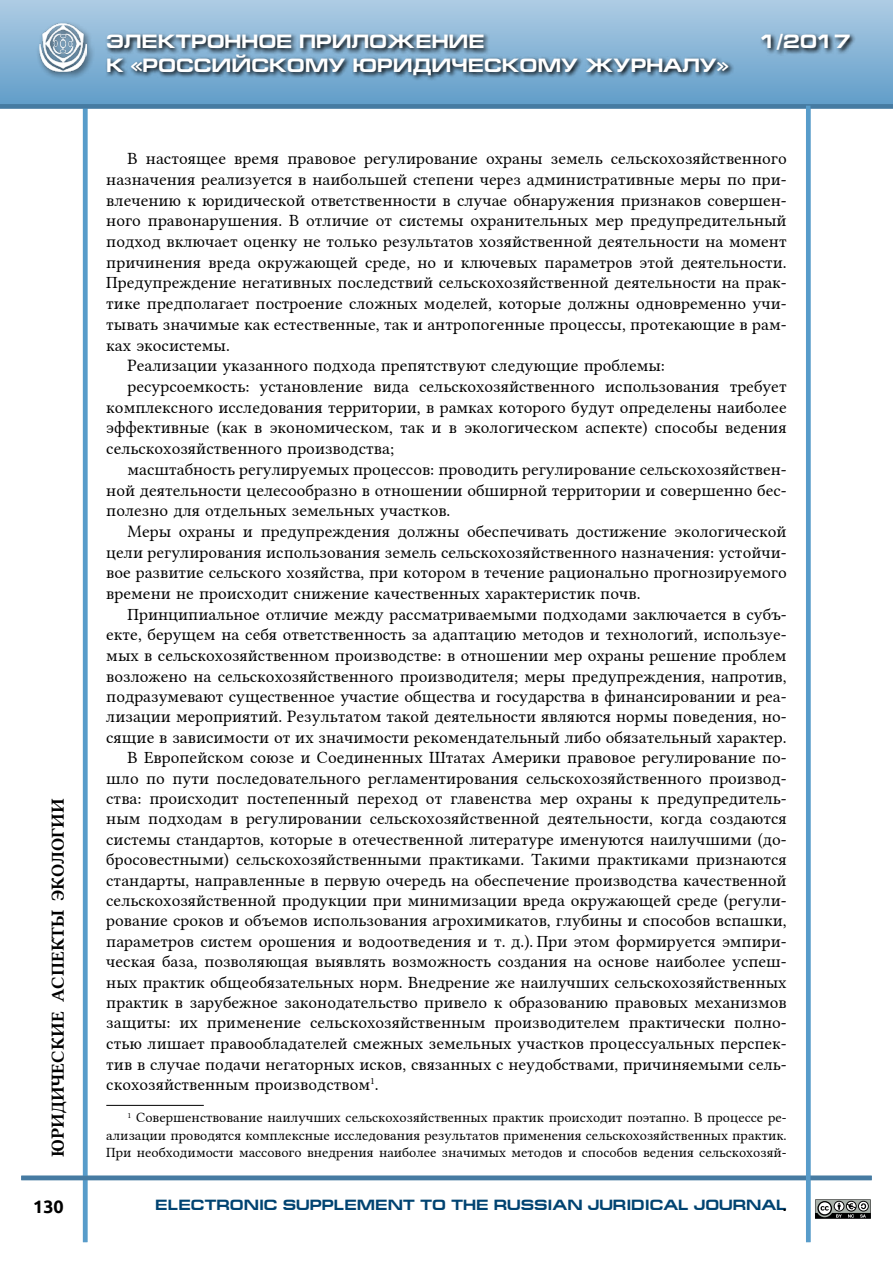
<style>
.page{position:relative;width:893px;height:1263px;background:#fff}
.page>*{position:absolute;margin:0;border:0;box-sizing:border-box;transform-origin:0 0}
.t1{font:700 19.5px "Europe Ext";color:#fff}
.t2{font:18px "Lin Libertine B";color:#000}
.t3{font:700 18px "Ubuntu";color:#000}
.t4{font:17.25px "Lin Libertine";color:#000}
.t5{font:700 15px "Europe Ext";color:#004371}
.t6{font:15px "Free Set Bold Cyrillic";color:#000}
.t7{font:14.25px/17.1px "Lin Libertine";color:#000;text-align:justify}
</style>
<div class="page">
<svg style="left:815px;top:1199px;width:56px;height:20px"></svg>
<div style="left:0;top:0;width:893px;height:106px;background:linear-gradient(to bottom,#aecce4,#619dc9)"></div>
<hr style="left:83px;top:106px;width:4px;height:1136px;background:#589cca">
<hr style="left:21px;top:1176px;width:851px;height:4px;background:#467ba2">
<div style="left:0;top:104px;width:893px;height:5px;background:#467ba2"></div>
<div style="left:35px;top:20px;width:60px;height:60px;background:#000;opacity:.63"></div>
<img style="left:39px;top:24px;width:48px;height:48px">
<svg style="left:105px;top:31px;width:751px;height:50px"></svg>
<hr style="left:806px;top:106px;width:4px;height:1136px;background:#589cca">
<hr style="left:106px;top:1105px;width:98px;height:1px;background:#000">
<p class="t2" style="left:46px;top:1157px;width:360px;rotate:-90deg">ЮРИДИЧЕСКИЕ АСПЕКТЫ ЭКОЛОГИИ</p>
<p class="t1" style="left:106px;top:31px;width:380px">ЭЛЕКТРОННОЕ ПРИЛОЖЕНИЕ</p>
<p class="t1" style="left:760px;top:31px;width:92px">1/2017</p>
<p class="t1" style="left:106px;top:54px;width:624px">К «РОССИЙСКОМУ ЮРИДИЧЕСКОМУ ЖУРНАЛУ»</p>
<p class="t4" style="left:128px;top:145px;width:661px">В настоящее время правовое регулирование охраны земель сельскохозяйственного</p>
<p class="t4" style="left:106px;top:166px;width:682px">назначения реализуется в наибольшей степени через административные меры по при-</p>
<p class="t4" style="left:106px;top:186px;width:682px">влечению к юридической ответственности в случае обнаружения признаков совершен-</p>
<p class="t4" style="left:106px;top:207px;width:682px">ного правонарушения. В отличие от системы охранительных мер предупредительный</p>
<p class="t4" style="left:106px;top:228px;width:682px">подход включает оценку не только результатов хозяйственной деятельности на момент</p>
<p class="t4" style="left:106px;top:248px;width:682px">причинения вреда окружающей среде, но и ключевых параметров этой деятельности.</p>
<p class="t4" style="left:106px;top:269px;width:682px">Предупреждение негативных последствий сельскохозяйственной деятельности на прак-</p>
<p class="t4" style="left:106px;top:290px;width:682px">тике предполагает построение сложных моделей, которые должны одновременно учи-</p>
<p class="t4" style="left:106px;top:310px;width:682px">тывать значимые как естественные, так и антропогенные процессы, протекающие в рам-</p>
<p class="t4" style="left:106px;top:331px;width:125px">ках экосистемы.</p>
<p class="t4" style="left:128px;top:352px;width:539px">Реализации указанного подхода препятствуют следующие проблемы:</p>
<p class="t4" style="left:128px;top:373px;width:661px">ресурсоемкость: установление вида сельскохозяйственного использования требует</p>
<p class="t4" style="left:106px;top:393px;width:682px">комплексного исследования территории, в рамках которого будут определены наиболее</p>
<p class="t4" style="left:106px;top:414px;width:682px">эффективные (как в экономическом, так и в экологическом аспекте) способы ведения</p>
<p class="t4" style="left:106px;top:435px;width:289px">сельскохозяйственного производства;</p>
<p class="t4" style="left:128px;top:455px;width:661px">масштабность регулируемых процессов: проводить регулирование сельскохозяйствен-</p>
<p class="t4" style="left:106px;top:476px;width:682px">ной деятельности целесообразно в отношении обширной территории и совершенно бес-</p>
<p class="t4" style="left:106px;top:497px;width:346px">полезно для отдельных земельных участков.</p>
<p class="t4" style="left:128px;top:517px;width:661px">Меры охраны и предупреждения должны обеспечивать достижение экологической</p>
<p class="t4" style="left:106px;top:538px;width:682px">цели регулирования использования земель сельскохозяйственного назначения: устойчи-</p>
<p class="t4" style="left:106px;top:559px;width:682px">вое развитие сельского хозяйства, при котором в течение рационально прогнозируемого</p>
<p class="t4" style="left:106px;top:580px;width:536px">времени не происходит снижение качественных характеристик почв.</p>
<p class="t4" style="left:128px;top:600px;width:661px">Принципиальное отличие между рассматриваемыми подходами заключается в субъ-</p>
<p class="t4" style="left:106px;top:621px;width:682px">екте, берущем на себя ответственность за адаптацию методов и технологий, используе-</p>
<p class="t4" style="left:106px;top:642px;width:682px">мых в сельскохозяйственном производстве: в отношении мер охраны решение проблем</p>
<p class="t4" style="left:106px;top:662px;width:682px">возложено на сельскохозяйственного производителя; меры предупреждения, напротив,</p>
<p class="t4" style="left:106px;top:682px;width:682px">подразумевают существенное участие общества и государства в финансировании и реа-</p>
<p class="t4" style="left:106px;top:703px;width:682px">лизации мероприятий. Результатом такой деятельности являются нормы поведения, но-</p>
<p class="t4" style="left:106px;top:723px;width:682px">сящие в зависимости от их значимости рекомендательный либо обязательный характер.</p>
<p class="t4" style="left:128px;top:744px;width:661px">В Европейском союзе и Соединенных Штатах Америки правовое регулирование по-</p>
<p class="t4" style="left:106px;top:764px;width:682px">шло по пути последовательного регламентирования сельскохозяйственного производ-</p>
<p class="t4" style="left:106px;top:784px;width:682px">ства: происходит постепенный переход от главенства мер охраны к предупредитель-</p>
<p class="t4" style="left:106px;top:805px;width:682px">ным подходам в регулировании сельскохозяйственной деятельности, когда создаются</p>
<p class="t4" style="left:106px;top:825px;width:682px">системы стандартов, которые в отечественной литературе именуются наилучшими (до-</p>
<p class="t4" style="left:106px;top:846px;width:682px">бросовестными) сельскохозяйственными практиками. Такими практиками признаются</p>
<p class="t4" style="left:106px;top:866px;width:682px">стандарты, направленные в первую очередь на обеспечение производства качественной</p>
<p class="t4" style="left:106px;top:887px;width:682px">сельскохозяйственной продукции при минимизации вреда окружающей среде (регули-</p>
<p class="t4" style="left:106px;top:907px;width:682px">рование сроков и объемов использования агрохимикатов, глубины и способов вспашки,</p>
<p class="t4" style="left:106px;top:927px;width:682px">параметров систем орошения и водоотведения и т. д.). При этом формируется эмпири-</p>
<p class="t4" style="left:106px;top:948px;width:682px">ческая база, позволяющая выявлять возможность создания на основе наиболее успеш-</p>
<p class="t4" style="left:106px;top:968px;width:682px">ных практик общеобязательных норм. Внедрение же наилучших сельскохозяйственных</p>
<p class="t4" style="left:106px;top:988px;width:682px">практик в зарубежное законодательство привело к образованию правовых механизмов</p>
<p class="t4" style="left:106px;top:1009px;width:682px">защиты: их применение сельскохозяйственным производителем практически полно-</p>
<p class="t4" style="left:106px;top:1029px;width:682px">стью лишает правообладателей смежных земельных участков процессуальных перспек-</p>
<p class="t4" style="left:106px;top:1050px;width:682px">тив в случае подачи негаторных исков, связанных с неудобствами, причиняемыми сель-</p>
<p class="t4" style="left:106px;top:1071px;width:274px">скохозяйственным производством<sup>1</sup>.</p>
<p class="t7" style="left:106px;top:1108px;width:682px;text-indent:21px"><sup>1</sup> Совершенствование наилучших сельскохозяйственных практик происходит поэтапно. В процессе ре&shy;ализации проводятся комплексные исследования результатов применения сельскохозяйственных практик.<br>При необходимости массового внедрения наиболее значимых методов и способов ведения сельскохозяй-</p>
<p class="t3" style="left:33px;top:1196px;width:32px">130</p>
<p class="t5" style="left:155px;top:1196px;width:633px">ELECTRONIC SUPPLEMENT TO THE RUSSIAN JURIDICAL JOURNAL</p>
<p class="t6" style="left:783px;top:1197px;width:5px">.</p>
</div>
